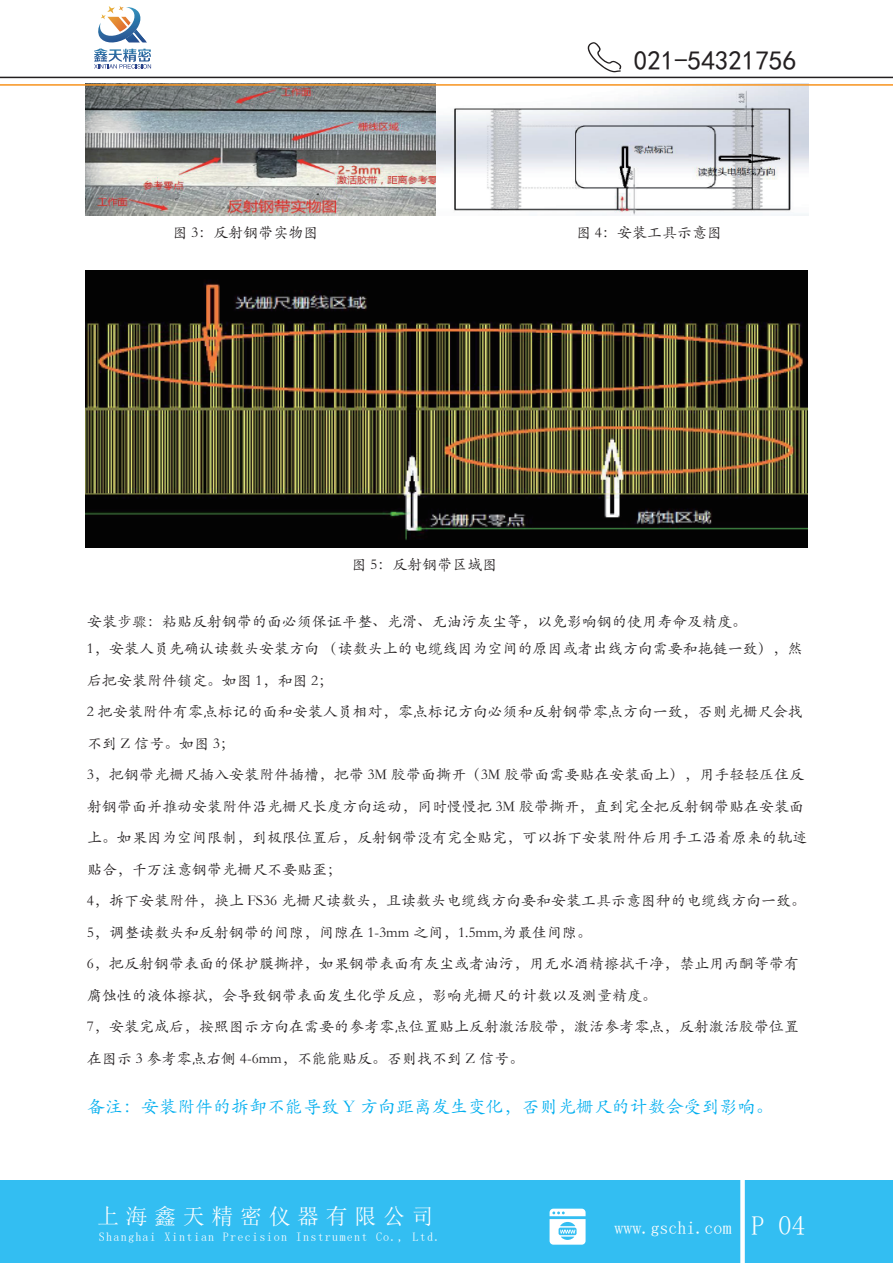
<style>
.page{position:relative;width:893px;height:1263px;background:#fff}
.page>*{position:absolute;margin:0;border:0;box-sizing:border-box;transform-origin:0 0}
.t1{font:27px "Sim Hei";color:#231f20}
.t2{font:22.05px "Sim Sun";letter-spacing:.3em;color:#fff}
.t3{font:18px "ST Kaiti";color:#00aeef}
.t4{font:18px "Sim Sun";color:#fff}
.t5{font:15px/31.5px "ST Kaiti";color:#231f20}
.t6{font:12.15px "Sim Sun";letter-spacing:.1em;color:#fff}
.s1{font-size:27px}
</style>
<div class="page">
<img style="left:85px;top:86px;width:351px;height:130px">
<img style="left:436px;top:86px;width:372px;height:130px">
<img style="left:85px;top:270px;width:723px;height:278px">
<svg style="left:588px;top:42px;width:33px;height:30px"></svg>
<svg style="left:94px;top:6px;width:57px;height:63px"></svg>
<div style="left:0;top:1180px;width:893px;height:83px;background:#33bef2"></div>
<svg style="left:550px;top:1209px;width:36px;height:36px"></svg>
<div style="left:740px;top:1178px;width:5px;height:85px;background:#fff"></div>
<hr style="left:0;top:77px;width:893px;height:1px;background:#231f20">
<hr style="left:0;top:84px;width:893px;height:2px;background:#f7931d">
<h1 class="t1" style="left:634px;top:47px;width:163px">021-54321756</h1>
<p class="t5" style="left:172px;top:217px;width:147px">图 3：反射钢带实物图</p>
<p class="t5" style="left:576px;top:217px;width:147px">图 4：安装工具示意图</p>
<p class="t5" style="left:351px;top:548px;width:147px">图 5：反射钢带区域图</p>
<p class="t5" style="left:87px;top:608px;width:717px;line-height:26.7px">安装步骤：粘贴反射钢带的面必须保证平整、光滑、无油污灰尘等，以免影响钢的使用寿命及精度。<br>1，安装人员先确认读数头安装方向 （读数头上的电缆线因为空间的原因或者出线方向需要和拖链一致），然</p>
<p class="t5" style="left:87px;top:664px;width:722px">后把安装附件锁定。如图 1，和图 2；<br>2 把安装附件有零点标记的面和安装人员相对，零点标记方向必须和反射钢带零点方向一致，否则光栅尺会找不到 Z 信号。如图 3；<br>3，把钢带光栅尺插入安装附件插槽，把带 3M 胶带面撕开（3M 胶带面需要贴在安装面上），用手轻轻压住反射钢带面并推动安装附件沿光栅尺长度方向运动，同时慢慢把 3M 胶带撕开，直到完全把反射钢带贴在安装面上。如果因为空间限制，到极限位置后，反射钢带没有完全贴完，可以拆下安装附件后用手工沿着原来的轨迹贴合，千万注意钢带光栅尺不要贴歪；<br>4，拆下安装附件，换上 FS36 光栅尺读数头，且读数头电缆线方向要和安装工具示意图种的电缆线方向一致。5，调整读数头和反射钢带的间隙，间隙在 1-3mm 之间，1.5mm,为最佳间隙。<br>6，把反射钢带表面的保护膜撕掉，如果钢带表面有灰尘或者油污，用无水酒精擦拭干净，禁止用丙酮等带有腐蚀性的液体擦拭，会导致钢带表面发生化学反应，影响光栅尺的计数以及测量精度。<br>7，安装完成后，按照图示方向在需要的参考零点位置贴上反射激活胶带，激活参考零点，反射激活胶带位置在图示 3 参考零点右侧 4-6mm，不能能贴反。否则找不到 Z 信号。</p>
<p class="t3" style="left:87px;top:1094px;width:688px">备注：安装附件的拆卸不能导致 Y 方向距离发生变化，否则光栅尺的计数会受到影响。</p>
<h2 class="t2" style="left:97px;top:1205px;width:338px">上海鑫天精密仪器有限公司</h2>
<p class="t6" style="left:99px;top:1231px;width:343px">Shanghai Xintian Precision Instrument Co., Ltd.</p>
<p class="t4" style="left:614px;top:1219px;width:192px">www.gschi.com <span class="s1">P 04</span></p>
</div>
